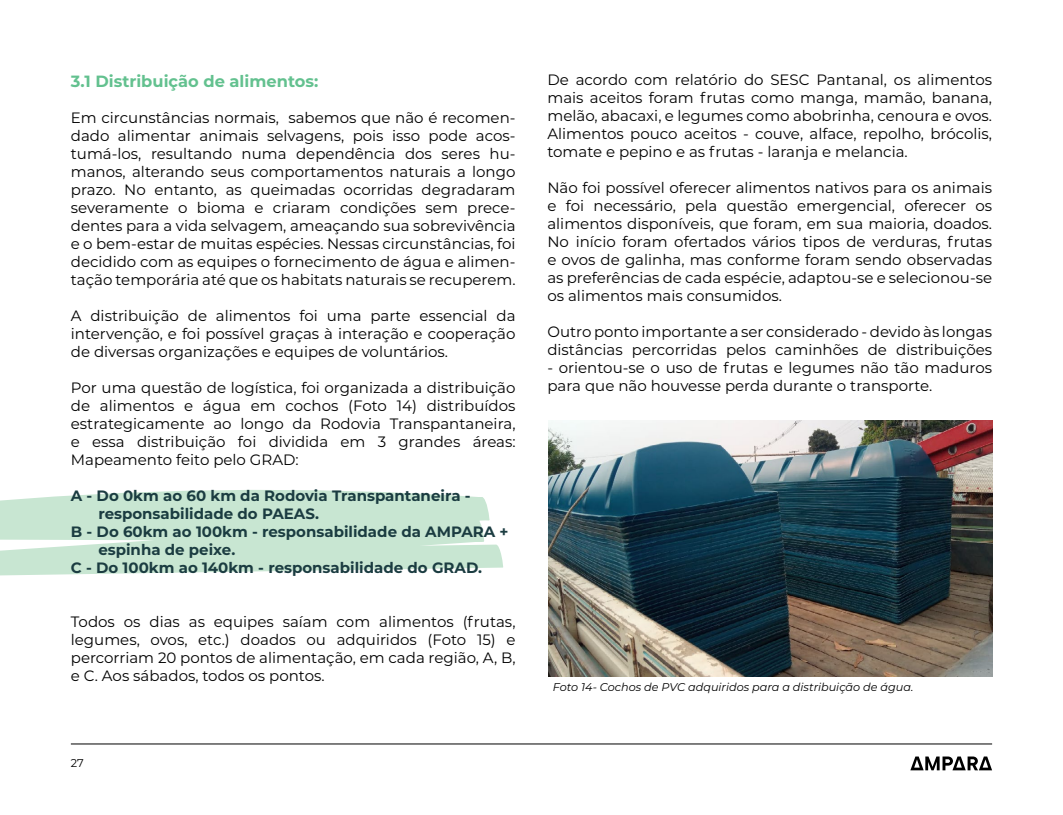
<style>
.page{position:relative;width:1063px;height:815px;background:#fff}
.page>*{position:absolute;margin:0;border:0;box-sizing:border-box;transform-origin:0 0}
.t1{font:700 16.25px "Montserrat";color:#63c18f}
.t2{font:15px/18px "Montserrat";color:#000;text-align:justify}
.t3{font:700 15px "Montserrat";color:#1b3c41}
.t4{font:italic 11.25px "Montserrat";color:#000}
.t5{font:11.25px "Montserrat";color:#000}
</style>
<div class="page">
<svg style="left:910px;top:756px;width:82px;height:14px"></svg>
<hr style="left:71px;top:744px;width:921px;height:1px;background:#000">
<svg style="left:0;top:490px;width:503px;height:86px;background:#cfe9d7"></svg>
<img style="left:548px;top:420px;width:444px;height:257px">
<p class="t1" style="left:71px;top:69px;width:249px">3.1 Distribuição de alimentos:</p>
<p class="t2" style="left:71px;top:108px;width:446px">Em circunstâncias normais, sabemos que não é recomen&shy;dado alimentar animais selvagens, pois isso pode acos&shy;tumá-los, resultando numa dependência dos seres hu&shy;manos, alterando seus comportamentos naturais a longo prazo. No entanto, as queimadas ocorridas degradaram severamente o bioma e criaram condições sem prece&shy;dentes para a vida selvagem, ameaçando sua sobrevivência e o bem-estar de muitas espécies. Nessas circunstâncias, foi decidido com as equipes o fornecimento de água e alimen&shy;tação temporária até que os habitats naturais se recuperem.</p>
<p class="t2" style="left:71px;top:306px;width:446px">A distribuição de alimentos foi uma parte essencial da intervenção, e foi possível graças à interação e cooperação de diversas organizações e equipes de voluntários.</p>
<p class="t2" style="left:71px;top:378px;width:446px">Por uma questão de logística, foi organizada a distribuição de alimentos e água em cochos (Foto 14) distribuídos estrategicamente ao longo da Rodovia Transpantaneira, e essa distribuição foi dividida em 3 grandes áreas:<br>Mapeamento feito pelo GRAD:</p>
<p class="t3" style="left:71px;top:484px;width:401px">A - Do 0km ao 60 km da Rodovia Transpantaneira -</p>
<p class="t3" style="left:98px;top:502px;width:222px">responsabilidade do PAEAS.</p>
<p class="t3" style="left:71px;top:520px;width:439px">B - Do 60km ao 100km - responsabilidade da AMPARA +</p>
<p class="t3" style="left:98px;top:538px;width:139px">espinha de peixe.</p>
<p class="t3" style="left:71px;top:556px;width:413px">C - Do 100km ao 140km - responsabilidade do GRAD.</p>
<p class="t2" style="left:71px;top:612px;width:446px">Todos os dias as equipes saíam com alimentos (frutas, legumes, ovos, etc.) doados ou adquiridos (Foto 15) e percorriam 20 pontos de alimentação, em cada região, A, B, e C. Aos sábados, todos os pontos.</p>
<p class="t5" style="left:71px;top:756px;width:14px">27</p>
<p class="t2" style="left:547px;top:71px;width:446px">De acordo com relatório do SESC Pantanal, os alimentos mais aceitos foram frutas como manga, mamão, banana, melão, abacaxi, e legumes como abobrinha, cenoura e ovos.<br>Alimentos pouco aceitos - couve, alface, repolho, brócolis, tomate e pepino e as frutas - laranja e melancia.</p>
<p class="t2" style="left:547px;top:179px;width:446px">Não foi possível oferecer alimentos nativos para os animais e foi necessário, pela questão emergencial, oferecer os alimentos disponíveis, que foram, em sua maioria, doados.<br>No início foram ofertados vários tipos de verduras, frutas e ovos de galinha, mas conforme foram sendo observadas as preferências de cada espécie, adaptou-se e selecionou-se os alimentos mais consumidos.</p>
<p class="t2" style="left:547px;top:323px;width:446px">Outro ponto importante a ser considerado - devido às longas distâncias percorridas pelos caminhões de distribuições</p>
<p class="t2" style="left:547px;top:359px;width:446px">- orientou-se o uso de frutas e legumes não tão maduros para que não houvesse perda durante o transporte.</p>
<p class="t4" style="left:553px;top:679px;width:362px">Foto 14- Cochos de PVC adquiridos para a distribuição de água.</p>
</div>
